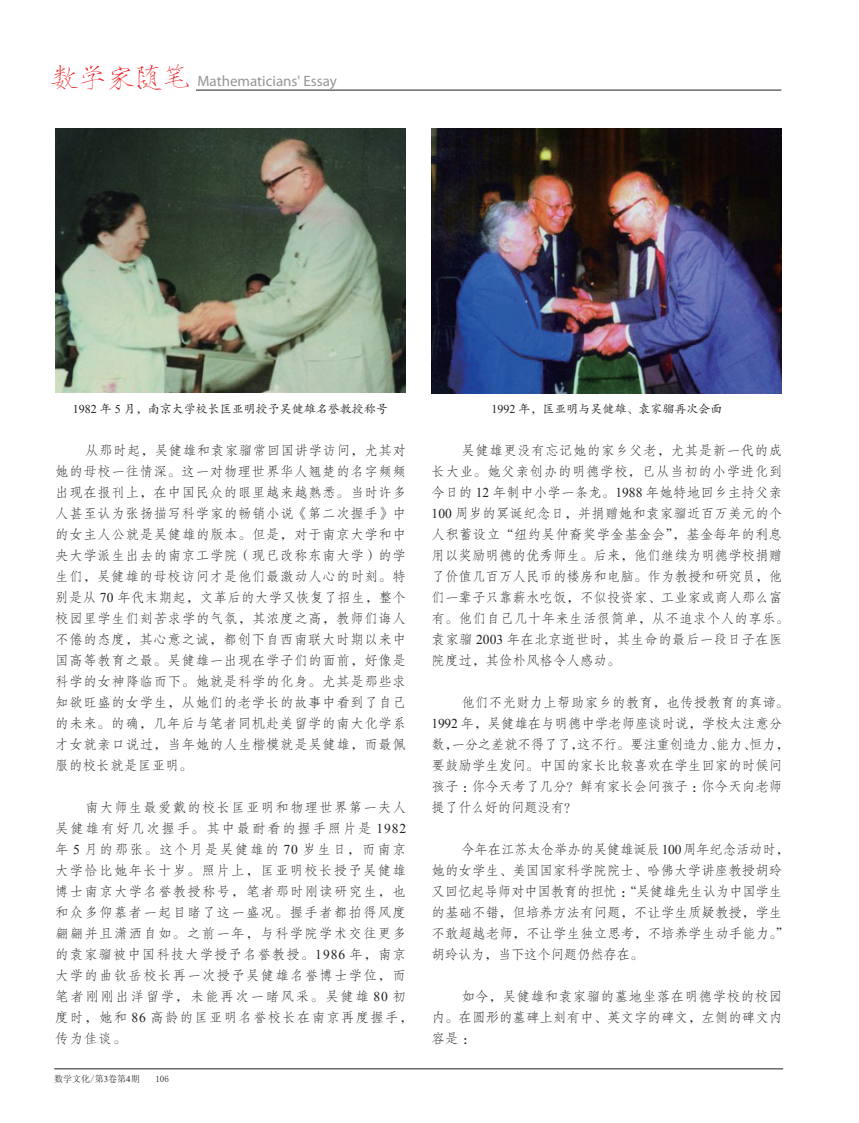
<style>
.page{position:relative;width:859px;height:1123px;background:#fff}
.page>*{position:absolute;margin:0;border:0;box-sizing:border-box;transform-origin:0 0}
.t1{font:27.9px "FZSJSJW GB1 0";color:#ee1d23}
.t2{font:15px "Myriad Pro";color:#939598}
.t3{font:13.5px/21px "FZFSK GBK1 0";letter-spacing:.02em;color:#231f20;text-align:justify}
.t4{font:13.5px/21px "FZFSK GBK1 0";color:#231f20}
.t5{font:13.5px/21px "FZFSK GBK1 0";letter-spacing:.09em;color:#231f20}
.t6{font:12px "FZKTK GBK1 0";color:#231f20}
.t7{font:9px "Sim Sun";color:#231f20}
.s1{font-family:"Times New Roman"}
</style>
<div class="page">
<hr style="left:196px;top:90px;width:585px;height:1px;background:#231f20">
<hr style="left:54px;top:1068px;width:729px;height:1px;background:#231f20">
<img style="left:432px;top:129px;width:350px;height:264px">
<img style="left:56px;top:128px;width:349px;height:265px">
<h1 class="t1" style="left:51px;top:62px;width:141px">数学家随笔</h1>
<p class="t2" style="left:197px;top:72px;width:141px">Mathematicians' Essay</p>
<p class="t6" style="left:73px;top:403px;width:317px"><span class="s1">1982</span> 年 <span class="s1">5</span> 月，南京大学校长匡亚明授予吴健雄名誉教授称号</p>
<p class="t6" style="left:491px;top:403px;width:232px"><span class="s1">1992</span> 年，匡亚明与吴健雄、袁家骝再次会面</p>
<p class="t3" style="left:55px;top:440px;width:352px;text-indent:30px">从那时起，吴健雄和袁家骝常回国讲学访问，尤其对她的母校一往情深。这一对物理世界华人翘楚的名字频频出现在报刊上，在中国民众的眼里越来越熟悉。当时许多人甚至认为张扬描写科学家的畅销小说《第二次握手》中的女主人公就是吴健雄的版本。但是，对于南京大学和中央大学派生出去的南京工学院（现已改称东南大学）的学生们，吴健雄的母校访问才是他们最激动人心的时刻。特别是从 <span class="s1">70</span> 年代末期起，文革后的大学又恢复了招生，整个校园里学生们刻苦求学的气氛，其浓度之高，教师们诲人不倦的态度，其心意之诚，都创下自西南联大时期以来中国高等教育之最。吴健雄一出现在学子们的面前，好像是科学的女神降临而下。她就是科学的化身。尤其是那些求知欲旺盛的女学生，从她们的老学长的故事中看到了自己的未来。的确，几年后与笔者同机赴美留学的南大化学系才女就亲口说过，当年她的人生楷模就是吴健雄，而最佩服的校长就是匡亚明。</p>
<p class="t5" style="left:55px;top:797px;width:359px;text-indent:30px">南大师生最爱戴的校长匡亚明和物理世界第一夫人吴健雄有好几次握手。其中最耐看的握手照片是 <span class="s1">1982</span>年 <span class="s1">5</span> 月的那张。这个月是吴健雄的 <span class="s1">70</span> 岁生日，而南京大学恰比她年长十岁。照片上，匡亚明校长授予吴健雄博士南京大学名誉教授称号，笔者那时刚读研究生，也和众多仰慕者一起目睹了这一盛况。握手者都拍得风度翩翩并且潇洒自如。之前一年，与科学院学术交往更多的袁家骝被中国科技大学授予名誉教授。<span class="s1">1986</span> 年，南京大学的曲钦岳校长再一次授予吴健雄名誉博士学位，而笔者刚刚出洋留学，未能再次一睹风采。吴健雄 <span class="s1">80</span> 初度时，她和 <span class="s1">86</span> 高龄的匡亚明名誉校长在南京再度握手，传为佳谈。</p>
<p class="t7" style="left:54px;top:1074px;width:87px">数学文化/第<span class="s1">3</span>卷第<span class="s1">4</span>期</p>
<p class="t7" style="left:155px;top:1074px;width:15px">106</p>
<p class="t3" style="left:432px;top:440px;width:359px;text-align:left;text-indent:30px">吴健雄更没有忘记她的家乡父老，尤其是新一代的成长大业。她父亲创办的明德学校，已从当初的小学进化到今日的 <span class="s1">12</span> 年制中小学一条龙。<span class="s1">1988</span> 年她特地回乡主持父亲<br><span class="s1">100</span> 周岁的冥诞纪念日，并捐赠她和袁家骝近百万美元的个人积蓄设立“纽约吴仲裔奖学金基金会”，基金每年的利息用以奖励明德的优秀师生。后来，他们继续为明德学校捐赠了价值几百万人民币的楼房和电脑。作为教授和研究员，他们一辈子只靠薪水吃饭，不似投资家、工业家或商人那么富有。他们自己几十年来生活很简单，从不追求个人的享乐。袁家骝 <span class="s1">2003</span> 年在北京逝世时，其生命的最后一段日子在医院度过，其俭朴风格令人感动。</p>
<p class="t4" style="left:432px;top:692px;width:359px;text-indent:30px">他们不光财力上帮助家乡的教育，也传授教育的真谛。<br><span class="s1">1992</span> 年，吴健雄在与明德中学老师座谈时说，学校太注意分数，一分之差就不得了了，这不行。要注重创造力、能力、恒力，要鼓励学生发问。中国的家长比较喜欢在学生回家的时候问孩子：你今天考了几分？鲜有家长会问孩子：你今天向老师提了什么好的问题没有？</p>
<p class="t4" style="left:432px;top:839px;width:359px;text-indent:30px">今年在江苏太仓举办的吴健雄诞辰<span class="s1">100</span>周年纪念活动时，她的女学生、美国国家科学院院士、哈佛大学讲座教授胡玲又回忆起导师对中国教育的担忧：“吴健雄先生认为中国学生的基础不错，但培养方法有问题，不让学生质疑教授，学生不敢超越老师，不让学生独立思考，不培养学生动手能力。”胡玲认为，当下这个问题仍然存在。</p>
<p class="t3" style="left:432px;top:986px;width:352px;text-indent:30px">如今，吴健雄和袁家骝的墓地坐落在明德学校的校园内。在圆形的墓碑上刻有中、英文字的碑文，左侧的碑文内容是：</p>
</div>
